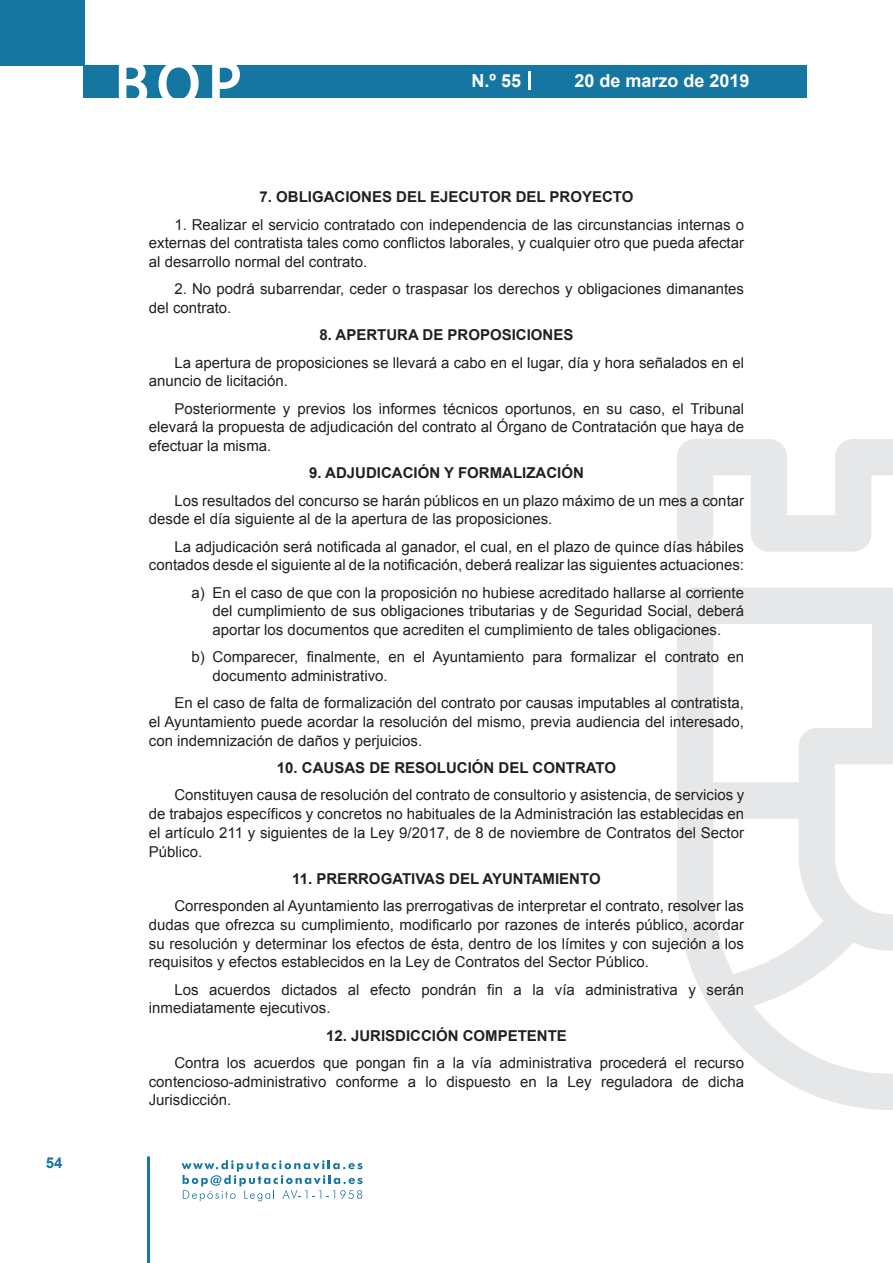
<style>
.page{position:relative;width:893px;height:1263px;background:#fff}
.page>*{position:absolute;margin:0;border:0;box-sizing:border-box;transform-origin:0 0}
.t1{font:500 61.5px "Avant Garde";color:#fff}
.t2{font:700 18px "Arial";color:#fff}
.t3{font:15px/18.8px "Arial";color:#231f20;text-align:justify}
.t4{font:700 15px "Arial";color:#231f20}
.t5{font:700 15px "Arial";color:#1876a3}
</style>
<div class="page">
<div style="left:0;top:0;width:85px;height:65px;background:#1676a2"></div>
<div style="left:84px;top:65px;width:723px;height:33px;background:#1676a2"></div>
<svg style="left:118px;top:65px;width:30px;height:33px"></svg>
<svg style="left:158px;top:65px;width:41px;height:33px"></svg>
<svg style="left:212px;top:65px;width:28px;height:33px"></svg>
<svg style="left:182px;top:1160px;width:181px;height:41px"></svg>
<hr style="left:147px;top:1156px;width:3px;height:107px;background:#1876a3">
<svg style="left:529px;top:71px;width:2px;height:19px"></svg>
<svg style="left:677px;top:439px;width:216px;height:671px"></svg>
<p class="t5" style="left:46px;top:1153px;width:18px">54</p>
<h1 class="t1" style="left:115px;top:46px;width:128px">BOP</h1>
<p class="t2" style="left:472px;top:69px;width:51px">N.º 55</p>
<p class="t2" style="left:574px;top:69px;width:177px">20 de marzo de 2019</p>
<p class="t4" style="left:259px;top:187px;width:375px">7. OBLIGACIONES DEL EJECUTOR DEL PROYECTO</p>
<p class="t3" style="left:149px;top:215px;width:597px;text-indent:26px">1. Realizar el servicio contratado con independencia de las circunstancias internas o externas del contratista tales como conflictos laborales, y cualquier otro que pueda afectar al desarrollo normal del contrato.</p>
<p class="t3" style="left:149px;top:280px;width:597px;text-indent:26px">2. No podrá subarrendar, ceder o traspasar los derechos y obligaciones dimanantes del contrato.</p>
<p class="t4" style="left:319px;top:325px;width:255px">8. APERTURA DE PROPOSICIONES</p>
<p class="t3" style="left:149px;top:353px;width:597px;text-indent:26px">La apertura de proposiciones se llevará a cabo en el lugar, día y hora señalados en el anuncio de licitación.</p>
<p class="t3" style="left:149px;top:399px;width:597px;text-indent:26px">Posteriormente y previos los informes técnicos oportunos, en su caso, el Tribunal elevará la propuesta de adjudicación del contrato al Órgano de Contratación que haya de efectuar la misma.</p>
<p class="t4" style="left:309px;top:463px;width:276px">9. ADJUDICACIÓN Y FORMALIZACIÓN</p>
<p class="t3" style="left:149px;top:491px;width:597px;text-indent:26px">Los resultados del concurso se harán públicos en un plazo máximo de un mes a contar desde el día siguiente al de la apertura de las proposiciones.</p>
<p class="t3" style="left:149px;top:537px;width:597px;text-align:right">La adjudicación será notificada al ganador, el cual, en el plazo de quince días hábiles contados desde el siguiente al de la notificación, deberá realizar las siguientes actuaciones:</p>
<p class="t3" style="left:213px;top:583px;width:533px;text-indent:-21px">a) En el caso de que con la proposición no hubiese acreditado hallarse al corriente del cumplimiento de sus obligaciones tributarias y de Seguridad Social, deberá aportar los documentos que acrediten el cumplimiento de tales obligaciones.</p>
<p class="t3" style="left:213px;top:648px;width:533px;text-indent:-21px">b) Comparecer, finalmente, en el Ayuntamiento para formalizar el contrato en documento administrativo.</p>
<p class="t3" style="left:149px;top:694px;width:597px;text-indent:26px">En el caso de falta de formalización del contrato por causas imputables al contratista, el Ayuntamiento puede acordar la resolución del mismo, previa audiencia del interesado, con indemnización de daños y perjuicios.</p>
<p class="t4" style="left:277px;top:758px;width:341px">10. CAUSAS DE RESOLUCIÓN DEL CONTRATO</p>
<p class="t3" style="left:149px;top:786px;width:597px;text-indent:26px">Constituyen causa de resolución del contrato de consultorio y asistencia, de servicios y de trabajos específicos y concretos no habituales de la Administración las establecidas en el artículo 211 y siguientes de la Ley 9/2017, de 8 de noviembre de Contratos del Sector Público.</p>
<p class="t4" style="left:292px;top:869px;width:310px">11. PRERROGATIVAS DEL AYUNTAMIENTO</p>
<p class="t3" style="left:149px;top:897px;width:597px;text-indent:26px">Corresponden al Ayuntamiento las prerrogativas de interpretar el contrato, resolver las dudas que ofrezca su cumplimiento, modificarlo por razones de interés público, acordar su resolución y determinar los efectos de ésta, dentro de los límites y con sujeción a los requisitos y efectos establecidos en la Ley de Contratos del Sector Público.</p>
<p class="t3" style="left:149px;top:980px;width:597px;text-indent:26px">Los acuerdos dictados al efecto pondrán fin a la vía administrativa y serán inmediatamente ejecutivos.</p>
<p class="t4" style="left:326px;top:1025px;width:242px">12. JURISDICCIÓN COMPETENTE</p>
<p class="t3" style="left:149px;top:1053px;width:597px;text-indent:26px">Contra los acuerdos que pongan fin a la vía administrativa procederá el recurso contencioso-administrativo conforme a lo dispuesto en la Ley reguladora de dicha Jurisdicción.</p>
</div>
